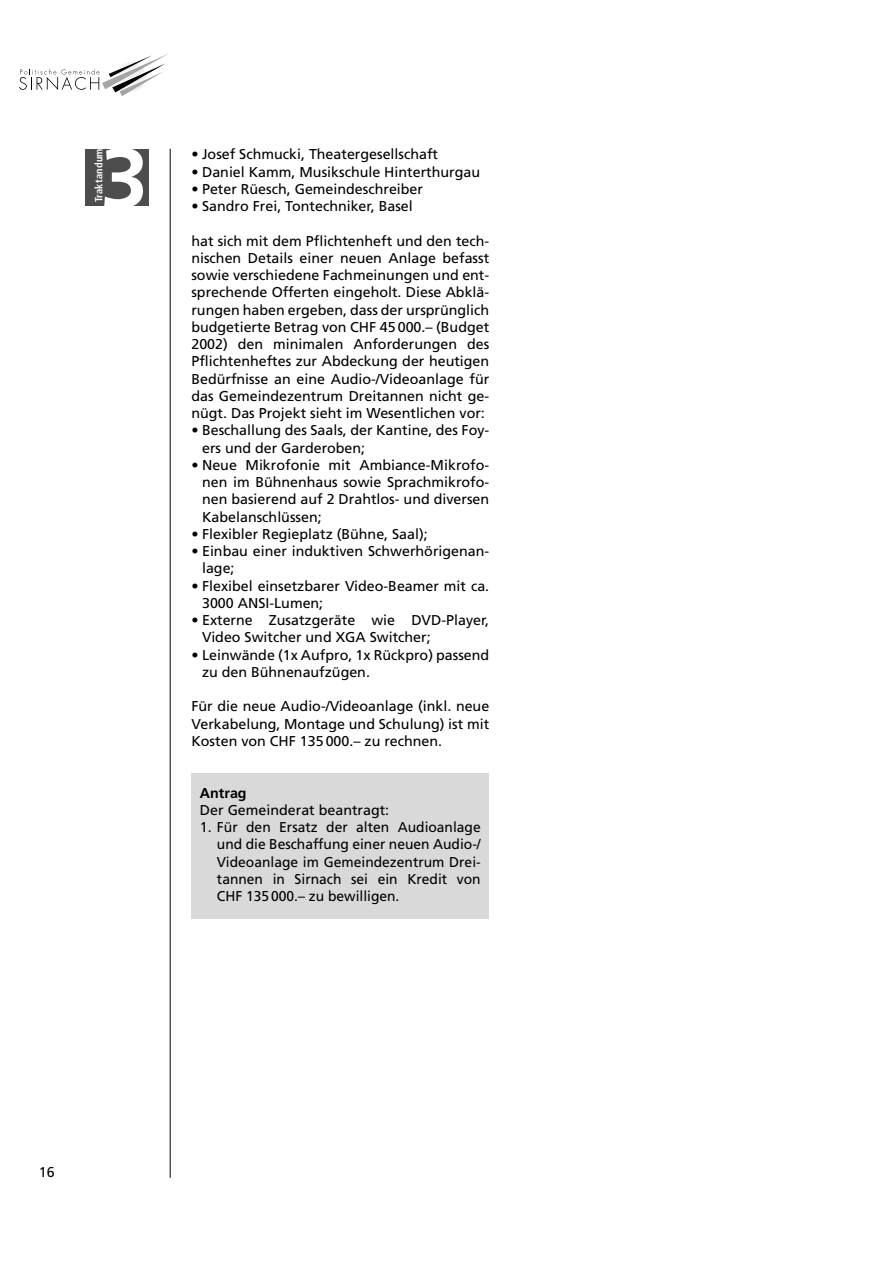
<style>
.page{position:relative;width:893px;height:1263px;background:#fff}
.page>*{position:absolute;margin:0;border:0;box-sizing:border-box;transform-origin:0 0}
.t1{font:700 84px "Frutiger";color:#fff}
.t2{font:14.25px/17.2px "Frutiger";color:#000}
.t3{font:700 14.25px "Frutiger";color:#000}
.t4{font:700 condensed 10.5px "Frutiger";letter-spacing:.02em;color:#fff}
</style>
<div class="page">
<div style="left:191px;top:773px;width:298px;height:145px;background:#d9d9d9"></div>
<svg style="left:19px;top:54px;width:149px;height:42px"></svg>
<hr style="left:170px;top:149px;width:1px;height:1029px;background:#000">
<div style="left:85px;top:149px;width:64px;height:56px;background:#4d4d4d"></div>
<h1 class="t1" style="left:100px;top:144px;width:49px">3</h1>
<p class="t4" style="left:95px;top:202px;width:55px;rotate:-90deg">Traktandum</p>
<p class="t2" style="left:191px;top:147px;width:248px">• Josef Schmucki, Theatergesellschaft</p>
<p class="t2" style="left:191px;top:164px;width:290px">• Daniel Kamm, Musikschule Hinterthurgau</p>
<p class="t2" style="left:191px;top:181px;width:233px">• Peter Rüesch, Gemeindeschreiber</p>
<p class="t2" style="left:191px;top:199px;width:223px">• Sandro Frei, Tontechniker, Basel</p>
<p class="t2" style="left:191px;top:233px;width:299px;text-align:justify">hat sich mit dem Pflichtenheft und den tech&shy;nischen Details einer neuen Anlage befasst sowie verschiedene Fachmeinungen und ent&shy;sprechende Offerten eingeholt. Diese Abklä&shy;rungen haben ergeben, dass der ursprünglich budgetierte Betrag von CHF 45 000.– (Budget 2002) den minimalen Anforderungen des Pflichtenheftes zur Abdeckung der heutigen Bedürfnisse an eine Audio-/Videoanlage für das Gemeindezentrum Dreitannen nicht ge&shy;nügt. Das Projekt sieht im Wesentlichen vor:</p>
<p class="t2" style="left:202px;top:423px;width:289px;text-indent:-11px">• Beschallung des Saals, der Kantine, des Foy&shy;ers und der Garderoben;</p>
<p class="t2" style="left:202px;top:457px;width:289px;text-align:justify;text-indent:-11px">• Neue Mikrofonie mit Ambiance-Mikrofo&shy;nen im Bühnenhaus sowie Sprachmikrofo&shy;nen basierend auf 2 Drahtlos- und diversen Kabelanschlüssen;</p>
<p class="t2" style="left:191px;top:526px;width:238px">• Flexibler Regieplatz (Bühne, Saal);</p>
<p class="t2" style="left:202px;top:544px;width:289px;text-indent:-11px">• Einbau einer induktiven Schwerhörigenan&shy;lage;</p>
<p class="t2" style="left:202px;top:578px;width:289px;text-indent:-11px">• Flexibel einsetzbarer Video-Beamer mit ca.<br>3000 ANSI-Lumen;</p>
<p class="t2" style="left:202px;top:613px;width:289px;text-indent:-11px">• Externe Zusatzgeräte wie DVD-Player,<br>Video Switcher und XGA Switcher;</p>
<p class="t2" style="left:202px;top:647px;width:289px;text-indent:-11px">• Leinwände (1x Aufpro, 1x Rückpro) passend zu den Bühnenaufzügen.</p>
<p class="t2" style="left:191px;top:699px;width:299px;text-align:justify">Für die neue Audio-/Videoanlage (inkl. neue Verkabelung, Montage und Schulung) ist mit Kosten von CHF 135 000.– zu rechnen.</p>
<p class="t3" style="left:200px;top:787px;width:48px">Antrag</p>
<p class="t2" style="left:200px;top:802px;width:191px">Der Gemeinderat beantragt:</p>
<p class="t2" style="left:217px;top:820px;width:265px;text-align:justify;text-indent:-17px">1. Für den Ersatz der alten Audioanlage und die Beschaffung einer neuen Audio-/ Videoanlage im Gemeindezentrum Drei&shy;tannen in Sirnach sei ein Kredit von CHF 135 000.– zu bewilligen.</p>
<p class="t2" style="left:39px;top:1165px;width:17px">16</p>
</div>
